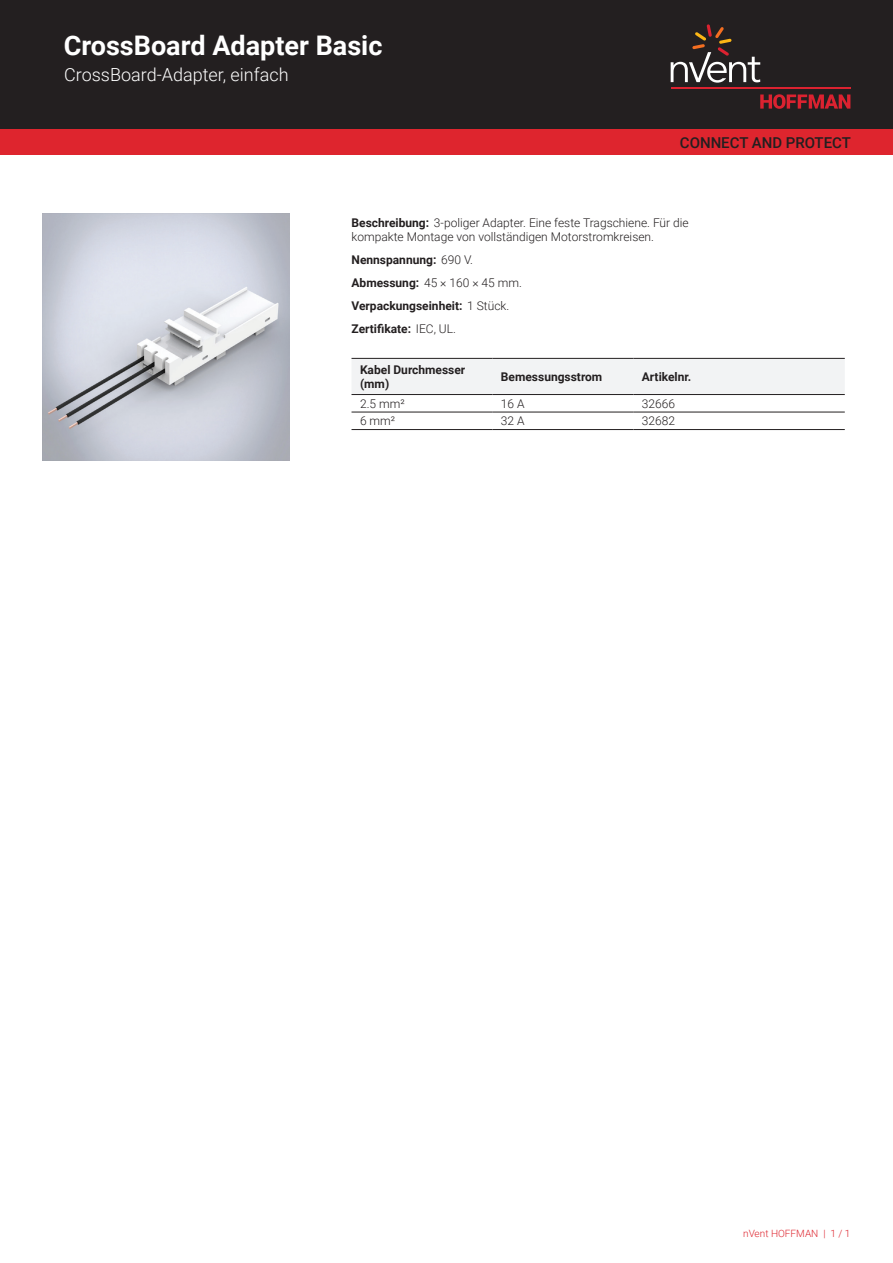
<style>
.page{position:relative;width:893px;height:1263px;background:#fff}
.page>*{position:absolute;margin:0;border:0;box-sizing:border-box;transform-origin:0 0}
.t1{font:700 27px "Roboto";color:#fff}
.t2{font:300 18px "Roboto";color:#fff}
.t3{font:500 15px "Roboto";color:#231f20}
.t4{font:300 12px/14.4px "Roboto";color:#231f20}
.t5{font:700 12px/23px "Roboto";color:#231f20}
.t6{font:300 10.05px "Roboto";color:#de252e}
.s1{font-weight:700}
.s2{font-weight:300}
</style>
<div class="page">
<div style="left:0;top:0;width:893px;height:129px;background:#231f20"></div>
<svg style="left:760px;top:94px;width:90px;height:15px"></svg>
<hr style="left:671px;top:88px;width:179px;height:1px;background:#db2230">
<svg style="left:671px;top:24px;width:89px;height:59px"></svg>
<div style="left:0;top:129px;width:893px;height:26px;background:#de252e"></div>
<div style="left:352px;top:359px;width:493px;height:35px;background:#f2f3f4"></div>
<hr style="left:351px;top:358px;width:141px;height:1px;background:#231f20">
<hr style="left:492px;top:358px;width:141px;height:1px;background:#231f20">
<hr style="left:633px;top:358px;width:212px;height:1px;background:#231f20">
<hr style="left:351px;top:412px;width:141px;height:1px;background:#231f20">
<hr style="left:492px;top:412px;width:141px;height:1px;background:#231f20">
<hr style="left:633px;top:412px;width:212px;height:1px;background:#231f20">
<hr style="left:351px;top:429px;width:141px;height:1px;background:#231f20">
<hr style="left:492px;top:429px;width:141px;height:1px;background:#231f20">
<hr style="left:633px;top:429px;width:212px;height:1px;background:#231f20">
<hr style="left:351px;top:394px;width:141px;height:1px;background:#231f20">
<hr style="left:492px;top:394px;width:141px;height:1px;background:#231f20">
<hr style="left:633px;top:394px;width:212px;height:1px;background:#231f20">
<img style="left:43px;top:213px;width:246px;height:247px">
<h1 class="t1" style="left:64px;top:27px;width:320px">CrossBoard Adapter Basic</h1>
<h2 class="t2" style="left:64px;top:62px;width:226px">CrossBoard-Adapter, einfach</h2>
<p class="t3" style="left:680px;top:132px;width:173px">CONNECT AND PROTECT</p>
<p class="t4" style="left:351px;top:215px;width:339px"><span class="s1">Beschreibung:</span> 3-poliger Adapter. Eine feste Tragschiene. Für die kompakte Montage von vollständigen Motorstromkreisen.</p>
<p class="t5" style="left:351px;top:248px;width:172px">Nennspannung: <span class="s2">690 V.<br></span>Abmessung: <span class="s2">45 × 160 × 45 mm.<br></span>Verpackungseinheit: <span class="s2">1 Stück.<br></span>Zertifikate: <span class="s2">IEC, UL.</span></p>
<p class="t5" style="left:360px;top:362px;width:107px;line-height:14.4px">Kabel Durchmesser (mm)</p>
<p class="t5" style="left:501px;top:365px;width:103px">Bemessungsstrom</p>
<p class="t5" style="left:642px;top:365px;width:51px">Artikelnr.</p>
<p class="t4" style="left:360px;top:396px;width:46px">2.5 mm²</p>
<p class="t4" style="left:501px;top:396px;width:25px">16 A</p>
<p class="t4" style="left:642px;top:396px;width:35px">32666</p>
<p class="t4" style="left:360px;top:413px;width:37px">6 mm²</p>
<p class="t4" style="left:501px;top:413px;width:25px">32 A</p>
<p class="t4" style="left:642px;top:413px;width:35px">32682</p>
<p class="t6" style="left:743px;top:1226px;width:109px">nVent HOFFMAN | 1 / 1</p>
</div>
